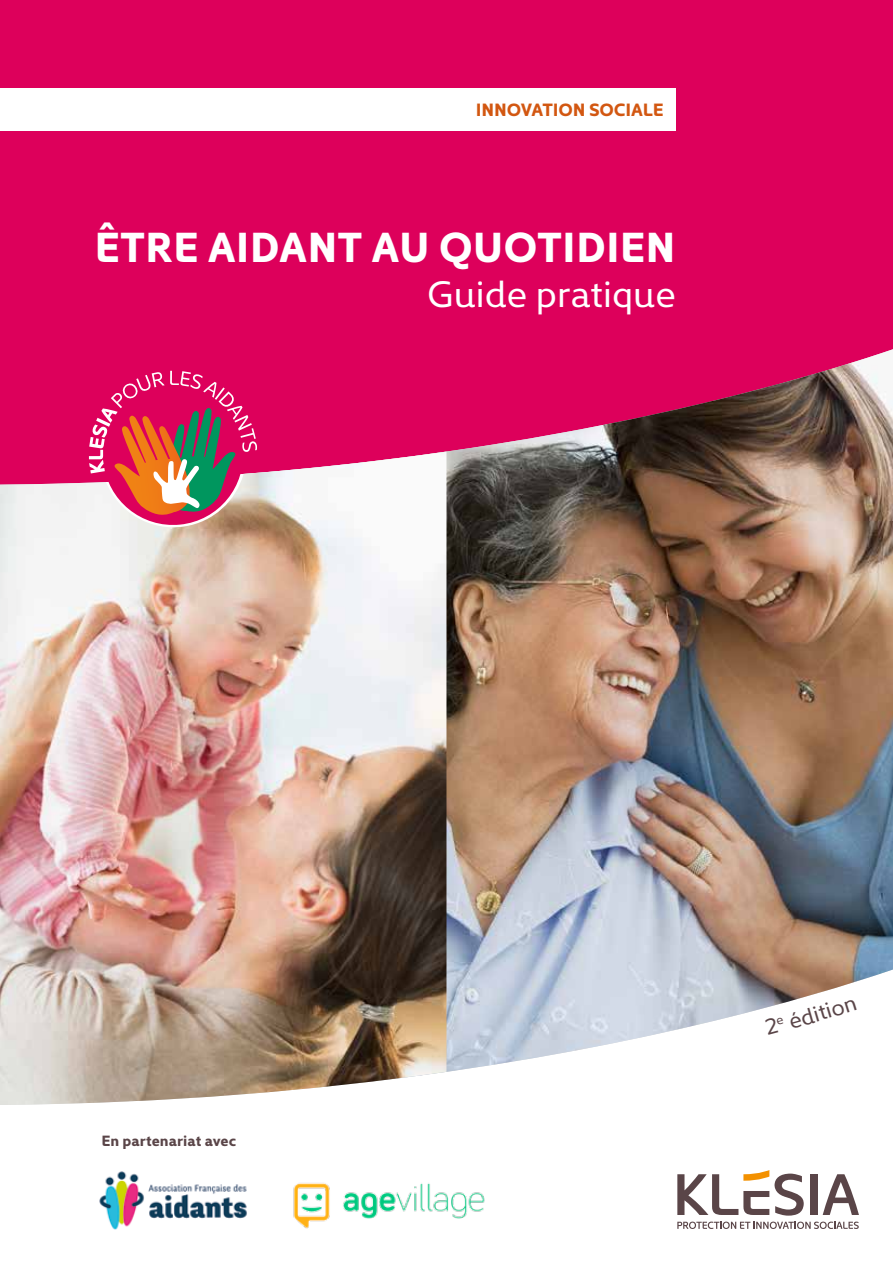
<style>
.page{position:relative;width:893px;height:1263px;background:#fff}
.page>*{position:absolute;margin:0;border:0;box-sizing:border-box;transform-origin:0 0}
.t1{font:700 42.45px "Kyrial Display Pro";color:#fff}
.t2{font:37.2px "Kyrial Display Pro";color:#fff}
.t3{font:22.35px "Kyrial Display Pro";color:#5a4548}
.t4{font:700 18px "Kyrial Display Pro";letter-spacing:-.01em;color:#d25711}
.t5{font:700 15px "Kyrial Display Pro";color:#5a4548}
</style>
<div class="page">
<div style="left:0;top:0;width:893px;height:327px;background:#dd005b"></div>
<div style="left:0;top:327px;width:893px;height:125px;background:#dd005b"></div>
<img style="left:108px;top:349px;width:785px;height:723px">
<img style="left:0;top:452px;width:446px;height:653px">
<div style="left:0;top:88px;width:676px;height:43px;background:#fff"></div>
<div style="left:810px;top:1174px;width:7px;height:41px;background:#5a4548"></div>
<svg style="left:823px;top:1174px;width:36px;height:41px"></svg>
<svg style="left:677px;top:1170px;width:127px;height:45px"></svg>
<svg style="left:677px;top:1221px;width:182px;height:8px"></svg>
<img style="left:99px;top:1171px;width:148px;height:59px">
<svg style="left:89px;top:371px;width:168px;height:160px;background:#c85871"></svg>
<img style="left:293px;top:1183px;width:192px;height:46px">
<svg style="left:765px;top:1017px;width:19px;height:18px"></svg>
<svg style="left:825px;top:999px;width:32px;height:19px"></svg>
<p class="t4" style="left:476px;top:97px;width:190px">INNOVATION SOCIALE</p>
<p class="t1" style="left:94px;top:217px;width:583px">ÊTRE AIDANT AU QUOTIDIEN</p>
<p class="t2" style="left:427px;top:268px;width:250px">Guide pratique</p>
<p class="t5" style="left:102px;top:1130px;width:136px">En partenariat avec</p>
<p class="t3" style="left:785px;top:1007px;width:40px;rotate:-16deg">édit</p>
</div>
